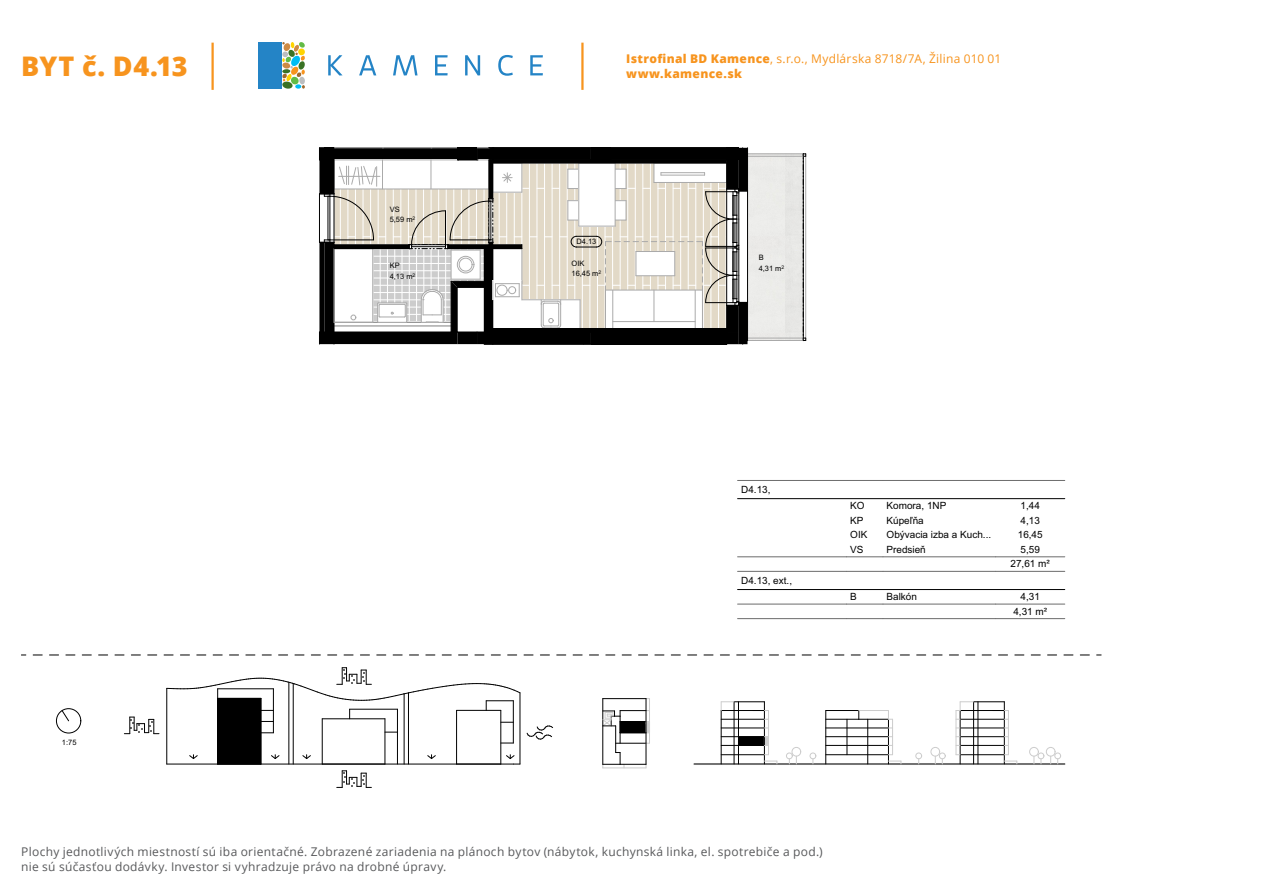
<style>
.page{position:relative;width:1263px;height:893px;background:#fff}
.page>*{position:absolute;margin:0;border:0;box-sizing:border-box;transform-origin:0 0}
.t1{font:800 27px "Open Sans";letter-spacing:.01em;color:#f7941e}
.t2{font:12px/15px "Open Sans";letter-spacing:.025em;color:#58595b}
.t3{font:12px/15px "Open Sans";letter-spacing:.02em;color:#f7941e}
.t4{font:9.9px/14.5px "Arial";color:#000}
.t5{font:7.5px/10.6px "Arial";letter-spacing:-.005em;color:#000}
.s1{font-weight:800}
</style>
<div class="page">
<hr style="left:211px;top:43px;width:3px;height:47px;background:#f7941e">
<hr style="left:581px;top:43px;width:3px;height:47px;background:#f7941e">
<svg style="left:328px;top:55px;width:215px;height:21px"></svg>
<div style="left:258px;top:42px;width:24px;height:47px;background:#2484c6"></div>
<svg style="left:282px;top:42px;width:23px;height:47px"></svg>
<div style="left:747px;top:154px;width:56px;height:187px;background:#eaeae8"></div>
<hr style="left:747px;top:154px;width:56px;height:1px;background:#aaa">
<hr style="left:747px;top:338px;width:56px;height:1px;background:#aaa">
<hr style="left:747px;top:156px;width:56px;height:1px;background:#aaa">
<hr style="left:747px;top:340px;width:56px;height:1px;background:#aaa">
<svg style="left:803px;top:154px;width:3px;height:187px"></svg>
<svg style="left:319px;top:148px;width:429px;height:197px"></svg>
<svg style="left:62px;top:711px;width:7px;height:10px"></svg>
<div style="left:56px;top:709px;width:25px;height:24px;border:1px solid #000;border-radius:50%"></div>
<div style="left:218px;top:698px;width:43px;height:66px;background:#000"></div>
<hr style="left:166px;top:688px;width:1px;height:76px;background:#000">
<hr style="left:167px;top:764px;width:347px;height:1px;background:#000">
<hr style="left:520px;top:693px;width:1px;height:71px;background:#000">
<hr style="left:273px;top:689px;width:1px;height:44px;background:#000">
<hr style="left:404px;top:694px;width:1px;height:70px;background:#000">
<hr style="left:408px;top:693px;width:1px;height:71px;background:#000">
<hr style="left:293px;top:683px;width:1px;height:81px;background:#000">
<hr style="left:289px;top:682px;width:1px;height:82px;background:#000">
<svg style="left:189px;top:755px;width:8px;height:4px"></svg>
<svg style="left:271px;top:755px;width:8px;height:4px"></svg>
<svg style="left:303px;top:755px;width:8px;height:4px"></svg>
<svg style="left:427px;top:755px;width:9px;height:4px"></svg>
<svg style="left:506px;top:755px;width:14px;height:10px"></svg>
<hr style="left:500px;top:710px;width:1px;height:54px;background:#000">
<hr style="left:456px;top:710px;width:1px;height:54px;background:#000">
<hr style="left:385px;top:719px;width:1px;height:45px;background:#000">
<hr style="left:322px;top:719px;width:1px;height:45px;background:#000">
<hr style="left:261px;top:698px;width:1px;height:66px;background:#000">
<hr style="left:217px;top:698px;width:1px;height:66px;background:#000">
<hr style="left:397px;top:709px;width:1px;height:55px;background:#000">
<svg style="left:385px;top:732px;width:12px;height:1px"></svg>
<hr style="left:513px;top:701px;width:1px;height:42px;background:#000">
<svg style="left:501px;top:743px;width:12px;height:1px"></svg>
<svg style="left:527px;top:726px;width:26px;height:14px"></svg>
<svg style="left:124px;top:717px;width:35px;height:17px"></svg>
<svg style="left:337px;top:771px;width:34px;height:17px"></svg>
<svg style="left:167px;top:667px;width:353px;height:56px"></svg>
<hr style="left:649px;top:699px;width:1px;height:44px;background:#ccc">
<hr style="left:603px;top:768px;width:43px;height:1px;background:#ccc">
<hr style="left:603px;top:698px;width:43px;height:1px;background:#000">
<hr style="left:602px;top:699px;width:1px;height:65px;background:#000">
<hr style="left:646px;top:699px;width:1px;height:65px;background:#000">
<svg style="left:602px;top:710px;width:48px;height:58px"></svg>
<hr style="left:694px;top:764px;width:371px;height:1px;background:#000">
<hr style="left:1004px;top:710px;width:1px;height:54px;background:#000">
<hr style="left:960px;top:710px;width:44px;height:1px;background:#000">
<hr style="left:960px;top:710px;width:1px;height:54px;background:#000">
<hr style="left:960px;top:754px;width:44px;height:1px;background:#000">
<hr style="left:960px;top:745px;width:44px;height:1px;background:#000">
<hr style="left:960px;top:736px;width:44px;height:1px;background:#000">
<hr style="left:960px;top:728px;width:44px;height:1px;background:#000">
<hr style="left:960px;top:719px;width:44px;height:1px;background:#000">
<hr style="left:973px;top:702px;width:1px;height:62px;background:#000">
<hr style="left:973px;top:701px;width:31px;height:1px;background:#000">
<hr style="left:978px;top:702px;width:1px;height:62px;background:#000">
<hr style="left:888px;top:719px;width:1px;height:45px;background:#000">
<hr style="left:826px;top:710px;width:33px;height:1px;background:#000">
<hr style="left:825px;top:711px;width:1px;height:53px;background:#000">
<hr style="left:826px;top:754px;width:62px;height:1px;background:#000">
<hr style="left:826px;top:745px;width:62px;height:1px;background:#000">
<hr style="left:826px;top:736px;width:62px;height:1px;background:#000">
<hr style="left:826px;top:728px;width:62px;height:1px;background:#000">
<hr style="left:826px;top:719px;width:62px;height:1px;background:#000">
<hr style="left:847px;top:719px;width:1px;height:36px;background:#000">
<hr style="left:867px;top:719px;width:1px;height:45px;background:#000">
<hr style="left:764px;top:710px;width:1px;height:54px;background:#000">
<hr style="left:721px;top:710px;width:43px;height:1px;background:#000">
<hr style="left:721px;top:710px;width:1px;height:54px;background:#000">
<hr style="left:721px;top:754px;width:43px;height:1px;background:#000">
<hr style="left:721px;top:745px;width:43px;height:1px;background:#000">
<hr style="left:721px;top:736px;width:43px;height:1px;background:#000">
<hr style="left:721px;top:728px;width:43px;height:1px;background:#000">
<hr style="left:721px;top:719px;width:43px;height:1px;background:#000">
<hr style="left:734px;top:702px;width:1px;height:62px;background:#000">
<hr style="left:734px;top:701px;width:30px;height:1px;background:#000">
<hr style="left:738px;top:702px;width:1px;height:62px;background:#000">
<svg style="left:721px;top:701px;width:13px;height:9px"></svg>
<svg style="left:753px;top:702px;width:15px;height:9px"></svg>
<hr style="left:768px;top:710px;width:1px;height:45px;background:#ccc">
<svg style="left:739px;top:736px;width:29px;height:10px"></svg>
<svg style="left:764px;top:761px;width:14px;height:3px"></svg>
<svg style="left:888px;top:761px;width:14px;height:3px"></svg>
<svg style="left:1004px;top:761px;width:13px;height:3px"></svg>
<svg style="left:992px;top:702px;width:16px;height:9px"></svg>
<hr style="left:1008px;top:710px;width:1px;height:45px;background:#ccc">
<hr style="left:892px;top:719px;width:1px;height:36px;background:#ccc">
<svg style="left:858px;top:710px;width:34px;height:10px"></svg>
<svg style="left:957px;top:701px;width:16px;height:10px"></svg>
<hr style="left:956px;top:710px;width:1px;height:45px;background:#ccc">
<svg style="left:786px;top:753px;width:11px;height:11px"></svg>
<div style="left:792px;top:747px;width:9px;height:9px;border:1px solid #ccc;border-radius:50%"></div>
<svg style="left:810px;top:753px;width:6px;height:11px"></svg>
<svg style="left:935px;top:753px;width:10px;height:11px"></svg>
<div style="left:931px;top:747px;width:9px;height:9px;border:1px solid #ccc;border-radius:50%"></div>
<svg style="left:916px;top:753px;width:6px;height:11px"></svg>
<svg style="left:1034px;top:753px;width:10px;height:11px"></svg>
<div style="left:1029px;top:747px;width:9px;height:9px;border:1px solid #ccc;border-radius:50%"></div>
<div style="left:1054px;top:753px;width:7px;height:6px;border:1px solid #ccc;border-radius:50%"></div>
<div style="left:1046px;top:747px;width:9px;height:9px;border:1px solid #ccc;border-radius:50%"></div>
<hr style="left:737px;top:480px;width:110px;height:1px;background:#6c6c6c">
<hr style="left:737px;top:498px;width:328px;height:1px;background:#000">
<hr style="left:737px;top:557px;width:110px;height:1px;background:#6c6c6c">
<hr style="left:737px;top:571px;width:110px;height:1px;background:#6c6c6c">
<hr style="left:737px;top:589px;width:328px;height:1px;background:#000">
<hr style="left:737px;top:604px;width:110px;height:1px;background:#6c6c6c">
<hr style="left:737px;top:618px;width:110px;height:1px;background:#6c6c6c">
<hr style="left:847px;top:480px;width:36px;height:1px;background:#6c6c6c">
<hr style="left:847px;top:557px;width:36px;height:1px;background:#6c6c6c">
<hr style="left:847px;top:571px;width:36px;height:1px;background:#6c6c6c">
<hr style="left:847px;top:604px;width:36px;height:1px;background:#6c6c6c">
<hr style="left:847px;top:618px;width:36px;height:1px;background:#6c6c6c">
<hr style="left:883px;top:480px;width:113px;height:1px;background:#6c6c6c">
<hr style="left:883px;top:557px;width:113px;height:1px;background:#6c6c6c">
<hr style="left:883px;top:571px;width:113px;height:1px;background:#6c6c6c">
<hr style="left:883px;top:604px;width:113px;height:1px;background:#6c6c6c">
<hr style="left:883px;top:618px;width:113px;height:1px;background:#6c6c6c">
<hr style="left:996px;top:480px;width:69px;height:1px;background:#6c6c6c">
<hr style="left:996px;top:557px;width:69px;height:1px;background:#6c6c6c">
<hr style="left:996px;top:571px;width:69px;height:1px;background:#6c6c6c">
<hr style="left:996px;top:604px;width:69px;height:1px;background:#6c6c6c">
<hr style="left:996px;top:618px;width:69px;height:1px;background:#6c6c6c">
<h1 class="t1" style="left:21px;top:46px;width:168px">BYT č. D4.13</h1>
<p class="t3" style="left:626px;top:51px;width:377px"><span class="s1">Istrofinal BD Kamence</span>, s.r.o., Mydlárska 8718/7A, Žilina 010 01 <span class="s1">www.kamence.sk</span></p>
<p class="t5" style="left:390px;top:204px;width:27px">VS<br>5,59 m<sup>2</sup></p>
<p class="t5" style="left:390px;top:261px;width:27px">KP<br>4,13 m<sup>2</sup></p>
<p class="t5" style="left:759px;top:253px;width:27px">B<br>4,31 m<sup>2</sup></p>
<p class="t5" style="left:576px;top:237px;width:21px">D4.13</p>
<p class="t5" style="left:571px;top:258px;width:31px">OIK<br>16,45 m<sup>2</sup></p>
<p class="t4" style="left:741px;top:483px;width:31px">D4.13,</p>
<p class="t4" style="left:741px;top:574px;width:52px">D4.13, ext.,</p>
<p class="t4" style="left:850px;top:499px;width:19px">KO<br>KP<br>OIK<br>VS</p>
<p class="t4" style="left:850px;top:590px;width:8px">B</p>
<p class="t4" style="left:887px;top:499px;width:106px">Komora, 1NP<br>Kúpeľňa<br>Obývacia izba a Kuch...<br>Predsieň</p>
<p class="t4" style="left:887px;top:590px;width:32px">Balkón</p>
<p class="t4" style="left:1010px;top:499px;width:41px;text-align:center">1,44<br>4,13<br>16,45<br>5,59<br>27,61 m²</p>
<p class="t4" style="left:1013px;top:590px;width:35px;text-align:center">4,31<br>4,31 m²</p>
<p class="t5" style="left:62px;top:737px;width:16px">1:75</p>
<p class="t2" style="left:21px;top:844px;width:803px">Plochy jednotlivých miestností sú iba orientačné. Zobrazené zariadenia na plánoch bytov (nábytok, kuchynská linka, el. spotrebiče a pod.) nie sú súčasťou dodávky. Investor si vyhradzuje právo na drobné úpravy.</p>
</div>
